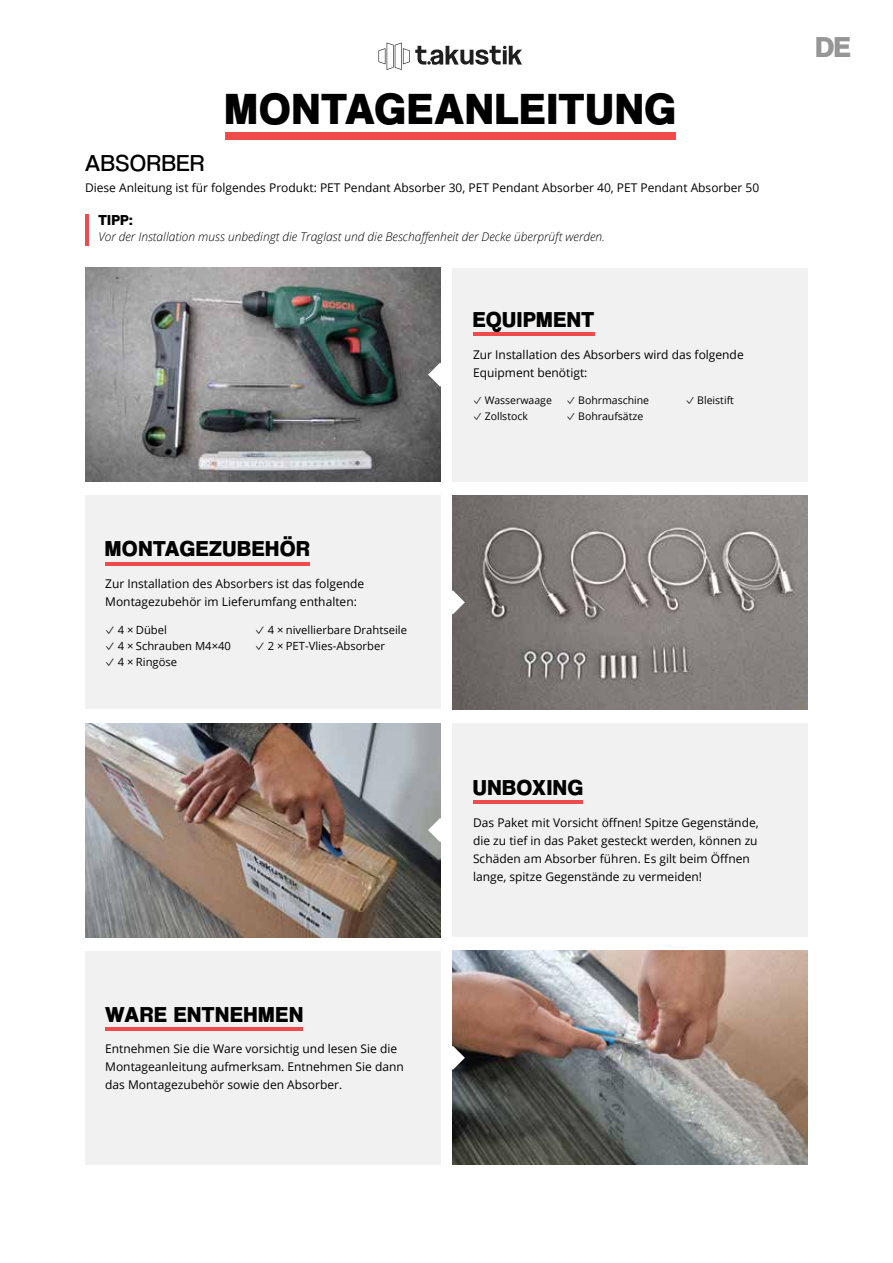
<style>
.page{position:relative;width:893px;height:1263px;background:#fff}
.page>*{position:absolute;margin:0;border:0;box-sizing:border-box;transform-origin:0 0}
.t1{font:45.3px "Coolvetica Hv";letter-spacing:.045em;color:#000}
.t2{font:30px "Coolvetica Hv";color:#969696}
.t3{font:24px "Coolvetica Bk";letter-spacing:.05em;color:#000}
.t4{font:22.5px "Coolvetica Hv";letter-spacing:.05em;color:#000}
.t5{font:15px "Coolvetica Hv";color:#000}
.t6{font:12px/18px "Open Sans";color:#000}
.t7{font:italic 300 12px "Open Sans";color:#000}
.t8{font:11.25px "Open Sans";color:#000}
.t9{font:10.5px "Open Sans";color:#000}
.s1{font-family:"SF Pro"}
</style>
<div class="page">
<img style="left:453px;top:495px;width:355px;height:214px">
<svg style="left:452px;top:590px;width:13px;height:24px"></svg>
<div style="left:85px;top:495px;width:355px;height:214px;background:#f1f1f1"></div>
<img style="left:85px;top:268px;width:355px;height:214px">
<img style="left:453px;top:951px;width:355px;height:214px">
<svg style="left:428px;top:363px;width:13px;height:24px"></svg>
<div style="left:453px;top:268px;width:355px;height:214px;background:#f1f1f1"></div>
<hr style="left:473px;top:332px;width:121px;height:4px;background:#f04b4c">
<div style="left:453px;top:723px;width:355px;height:214px;background:#f1f1f1"></div>
<hr style="left:473px;top:800px;width:110px;height:4px;background:#f04b4c">
<div style="left:85px;top:951px;width:355px;height:214px;background:#f1f1f1"></div>
<hr style="left:105px;top:1027px;width:198px;height:4px;background:#f04b4c">
<div style="left:225px;top:132px;width:450px;height:8px;background:#f04b4c"></div>
<svg style="left:378px;top:43px;width:144px;height:27px"></svg>
<hr style="left:105px;top:562px;width:205px;height:4px;background:#f04b4c">
<hr style="left:85px;top:214px;width:4px;height:31px;background:#f04b4c">
<img style="left:85px;top:723px;width:355px;height:214px">
<svg style="left:428px;top:818px;width:13px;height:24px"></svg>
<svg style="left:452px;top:1046px;width:13px;height:24px"></svg>
<h1 class="t1" style="left:225px;top:82px;width:451px">MONTAGEANLEITUNG</h1>
<h3 class="t3" style="left:85px;top:149px;width:121px">ABSORBER</h3>
<p class="t6" style="left:85px;top:178px;width:676px">Diese Anleitung ist für folgendes Produkt: PET Pendant Absorber 30, PET Pendant Absorber 40, PET Pendant Absorber 50</p>
<p class="t5" style="left:98px;top:212px;width:36px">TIPP:</p>
<p class="t7" style="left:98px;top:228px;width:508px">Vor der Installation muss unbedingt die Traglast und die Beschaffenheit der Decke überprüft werden.</p>
<h3 class="t4" style="left:473px;top:306px;width:123px">EQUIPMENT</h3>
<h3 class="t4" style="left:105px;top:536px;width:206px">MONTAGEZUBEHÖR</h3>
<p class="t6" style="left:105px;top:575px;width:261px">Zur Installation des Absorbers ist das folgende<br>Montagezubehör im Lieferumfang enthalten:</p>
<p class="t8" style="left:105px;top:622px;width:63px"><span class="s1">✓</span> 4 × Dübel</p>
<p class="t8" style="left:255px;top:622px;width:153px"><span class="s1">✓</span> 4 × nivellierbare Drahtseile</p>
<p class="t8" style="left:105px;top:638px;width:127px"><span class="s1">✓</span> 4 × Schrauben M4×40</p>
<p class="t8" style="left:255px;top:638px;width:131px"><span class="s1">✓</span> 2 × PET-Vlies-Absorber</p>
<p class="t8" style="left:105px;top:654px;width:73px"><span class="s1">✓</span> 4 × Ringöse</p>
<h3 class="t4" style="left:105px;top:1001px;width:199px">WARE ENTNEHMEN</h3>
<p class="t6" style="left:105px;top:1040px;width:300px">Entnehmen Sie die Ware vorsichtig und lesen Sie die<br>Montageanleitung aufmerksam. Entnehmen Sie dann das Montagezubehör sowie den Absorber.</p>
<p class="t6" style="left:473px;top:345px;width:272px">Zur Installation des Absorbers wird das folgende<br>Equipment benötigt:</p>
<p class="t9" style="left:473px;top:393px;width:80px"><span class="s1">✓</span> Wasserwaage</p>
<p class="t9" style="left:567px;top:393px;width:84px"><span class="s1">✓</span> Bohrmaschine</p>
<p class="t9" style="left:686px;top:393px;width:50px"><span class="s1">✓</span> Bleistift</p>
<p class="t9" style="left:473px;top:409px;width:56px"><span class="s1">✓</span> Zollstock</p>
<p class="t9" style="left:567px;top:409px;width:78px"><span class="s1">✓</span> Bohraufsätze</p>
<h3 class="t4" style="left:473px;top:774px;width:111px">UNBOXING</h3>
<p class="t6" style="left:473px;top:813px;width:287px">Das Paket mit Vorsicht öffnen! Spitze Gegenstände, die zu tief in das Paket gesteckt werden, können zu Schäden am Absorber führen. Es gilt beim Öffnen lange, spitze Gegenstände zu vermeiden!</p>
<h2 class="t2" style="left:816px;top:30px;width:36px">DE</h2>
</div>
